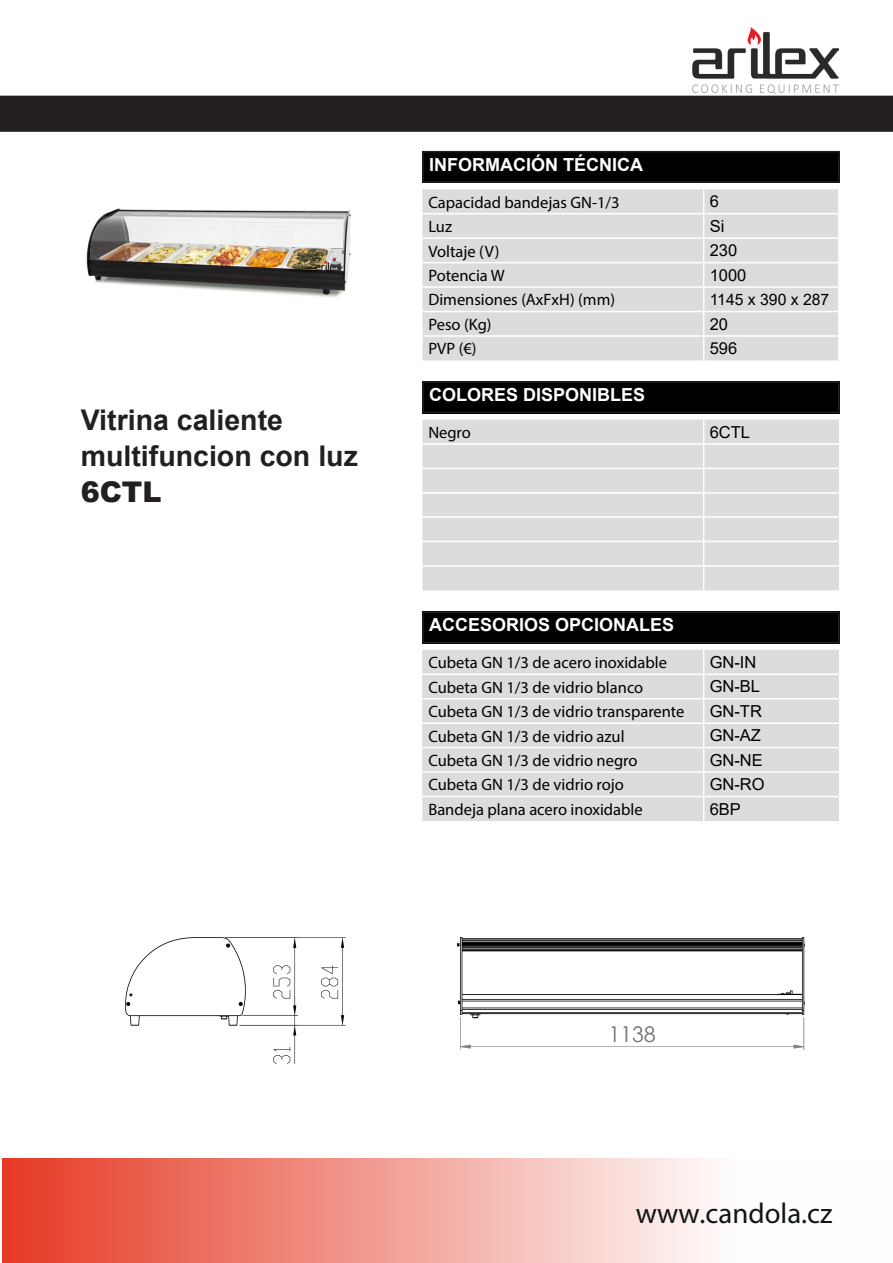
<style>
.page{position:relative;width:893px;height:1263px;background:#fff}
.page>*{position:absolute;margin:0;border:0;box-sizing:border-box;transform-origin:0 0}
.t1{font:600 28.8px "Glober";color:#111516}
.t2{font:700 28.5px "Arial";color:#231f20}
.t3{font:900 28.5px "Arial";color:#231f20}
.t4{font:700 18px "Arial";color:#fff}
.t5{font:16.5px "Myriad Pro";color:#000001}
.t6{font:16.5px "Arial";color:#000001}
.t7{font:15.75px "Arial";color:#000001}
</style>
<div class="page">
<div style="left:422px;top:151px;width:417px;height:32px;background:#000001"></div>
<hr style="left:422px;top:151px;width:417px;height:1px;background:#231f20">
<hr style="left:422px;top:152px;width:2px;height:29px;background:#231f20">
<svg style="left:838px;top:152px;width:1px;height:29px"></svg>
<hr style="left:422px;top:181px;width:417px;height:2px;background:#231f20">
<div style="left:422px;top:189px;width:416px;height:171px;background:#dcdcdc"></div>
<hr style="left:422px;top:213px;width:282px;height:1px;background:#fff">
<hr style="left:704px;top:213px;width:136px;height:1px;background:#fff">
<hr style="left:422px;top:237px;width:282px;height:2px;background:#fff">
<hr style="left:704px;top:237px;width:136px;height:2px;background:#fff">
<hr style="left:422px;top:262px;width:282px;height:1px;background:#fff">
<hr style="left:704px;top:262px;width:136px;height:1px;background:#fff">
<hr style="left:422px;top:286px;width:282px;height:2px;background:#fff">
<hr style="left:704px;top:286px;width:136px;height:2px;background:#fff">
<hr style="left:422px;top:311px;width:282px;height:1px;background:#fff">
<hr style="left:704px;top:311px;width:136px;height:1px;background:#fff">
<hr style="left:422px;top:335px;width:282px;height:2px;background:#fff">
<hr style="left:704px;top:335px;width:136px;height:2px;background:#fff">
<svg style="left:703px;top:189px;width:1px;height:171px"></svg>
<div style="left:422px;top:381px;width:417px;height:33px;background:#000001"></div>
<hr style="left:422px;top:381px;width:417px;height:2px;background:#231f20">
<hr style="left:422px;top:383px;width:2px;height:29px;background:#231f20">
<svg style="left:838px;top:383px;width:1px;height:29px"></svg>
<hr style="left:422px;top:412px;width:417px;height:1px;background:#231f20">
<div style="left:704px;top:420px;width:135px;height:170px;background:#dcdcdc"></div>
<hr style="left:704px;top:443px;width:135px;height:2px;background:#fff">
<hr style="left:704px;top:468px;width:135px;height:1px;background:#fff">
<hr style="left:704px;top:492px;width:135px;height:2px;background:#fff">
<hr style="left:704px;top:516px;width:135px;height:2px;background:#fff">
<hr style="left:704px;top:541px;width:135px;height:1px;background:#fff">
<hr style="left:704px;top:565px;width:135px;height:2px;background:#fff">
<svg style="left:422px;top:420px;width:282px;height:170px;background:#ddd"></svg>
<div style="left:422px;top:612px;width:417px;height:32px;background:#000001"></div>
<hr style="left:422px;top:612px;width:417px;height:1px;background:#231f20">
<hr style="left:422px;top:613px;width:2px;height:29px;background:#231f20">
<svg style="left:838px;top:613px;width:1px;height:29px"></svg>
<hr style="left:422px;top:642px;width:417px;height:1px;background:#231f20">
<img style="left:2px;top:1159px;width:705px;height:104px">
<div style="left:1px;top:96px;width:891px;height:35px;background:#231f20"></div>
<div style="left:0;top:96px;width:893px;height:36px;border:2px solid #231f20"></div>
<img style="left:692px;top:28px;width:147px;height:66px">
<svg style="left:422px;top:650px;width:417px;height:171px;background:#ddd"></svg>
<img style="left:86px;top:208px;width:265px;height:90px">
<img style="left:125px;top:938px;width:220px;height:126px">
<img style="left:457px;top:938px;width:348px;height:111px">
<h2 class="t2" style="left:81px;top:400px;width:204px">Vitrina caliente</h2>
<h2 class="t2" style="left:81px;top:436px;width:279px">multifuncion con luz</h2>
<h2 class="t3" style="left:81px;top:471px;width:82px">6CTL</h2>
<p class="t4" style="left:429px;top:152px;width:215px">INFORMACIÓN TÉCNICA</p>
<p class="t5" style="left:428px;top:192px;width:193px">Capacidad bandejas GN-1/3</p>
<p class="t6" style="left:710px;top:190px;width:11px">6</p>
<p class="t5" style="left:428px;top:216px;width:25px">Luz</p>
<p class="t6" style="left:710px;top:215px;width:16px">Si</p>
<p class="t5" style="left:428px;top:241px;width:73px">Voltaje (V)</p>
<p class="t6" style="left:710px;top:239px;width:29px">230</p>
<p class="t5" style="left:428px;top:265px;width:78px">Potencia W</p>
<p class="t6" style="left:710px;top:263px;width:38px">1000</p>
<p class="t5" style="left:428px;top:289px;width:188px">Dimensiones (AxFxH) (mm)</p>
<p class="t7" style="left:710px;top:288px;width:121px">1145 x 390 x 287</p>
<p class="t5" style="left:428px;top:314px;width:65px">Peso (Kg)</p>
<p class="t6" style="left:710px;top:312px;width:20px">20</p>
<p class="t5" style="left:428px;top:338px;width:50px">PVP (€)</p>
<p class="t6" style="left:710px;top:337px;width:29px">596</p>
<p class="t4" style="left:429px;top:382px;width:218px">COLORES DISPONIBLES</p>
<p class="t5" style="left:428px;top:422px;width:44px">Negro</p>
<p class="t6" style="left:710px;top:420px;width:42px">6CTL</p>
<p class="t4" style="left:429px;top:612px;width:247px">ACCESORIOS OPCIONALES</p>
<p class="t5" style="left:428px;top:653px;width:263px">Mesa cero inoxid ble para 70FRYGCB</p>
<p class="t6" style="left:710px;top:651px;width:48px">GN-IN</p>
<p class="t5" style="left:428px;top:652px;width:240px">Cubeta GN 1/3 de acero inoxidable</p>
<p class="t6" style="left:710px;top:651px;width:76px">70MFRVA</p>
<p class="t5" style="left:428px;top:677px;width:216px">Cubeta GN 1/3 de vidrio blanco</p>
<p class="t6" style="left:710px;top:675px;width:52px">GN-BL</p>
<p class="t5" style="left:428px;top:701px;width:258px">Cubeta GN 1/3 de vidrio transparente</p>
<p class="t6" style="left:710px;top:700px;width:54px">GN-TR</p>
<p class="t5" style="left:428px;top:726px;width:198px">Cubeta GN 1/3 de vidrio azul</p>
<p class="t6" style="left:710px;top:724px;width:53px">GN-AZ</p>
<p class="t5" style="left:428px;top:750px;width:211px">Cubeta GN 1/3 de vidrio negro</p>
<p class="t6" style="left:710px;top:748px;width:55px">GN-NE</p>
<p class="t5" style="left:428px;top:775px;width:197px">Cubeta GN 1/3 de vidrio rojo</p>
<p class="t6" style="left:710px;top:773px;width:56px">GN-RO</p>
<p class="t5" style="left:428px;top:799px;width:216px">Bandeja plana acero inoxidable</p>
<p class="t6" style="left:710px;top:797px;width:33px">6BP</p>
<h1 class="t1" style="left:636px;top:1196px;width:198px">www.candola.cz</h1>
</div>
